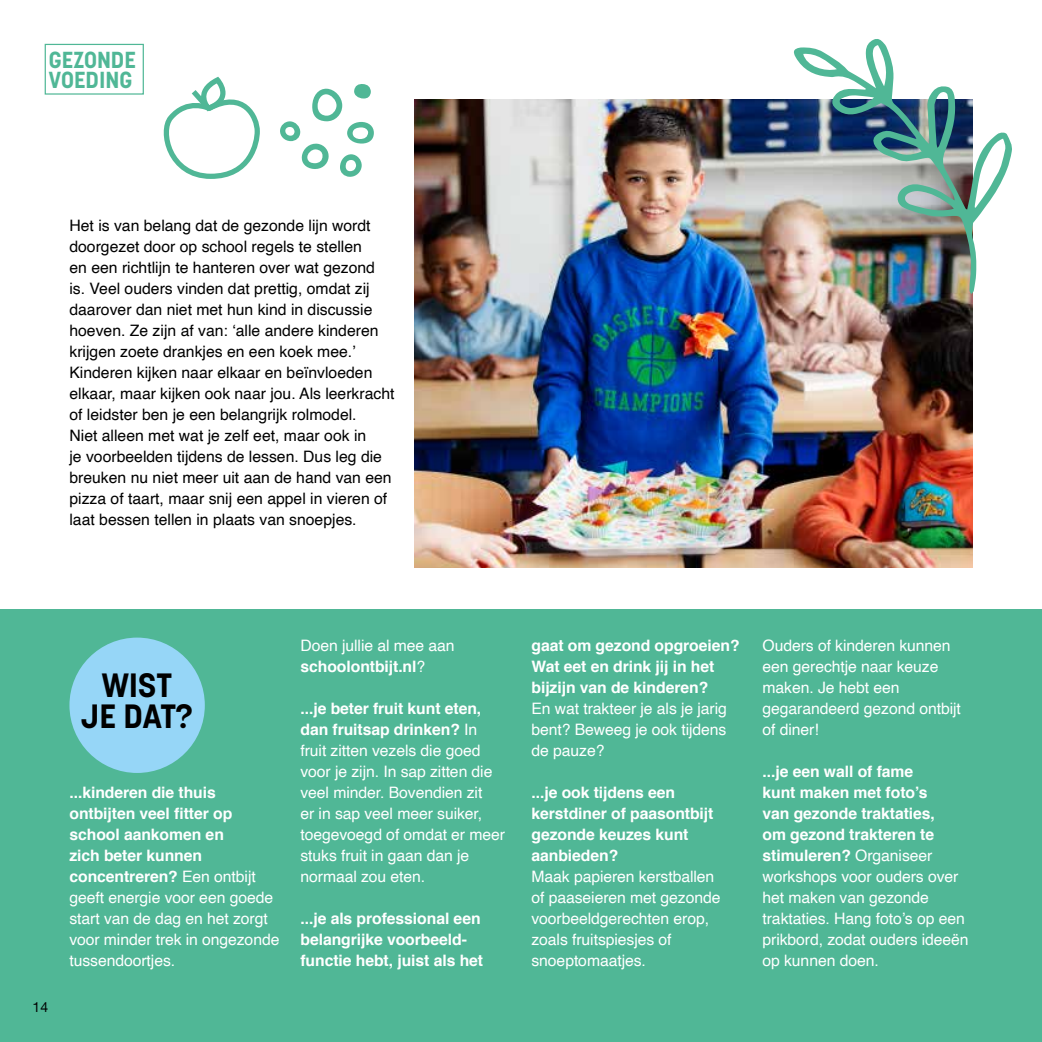
<style>
.page{position:relative;width:1042px;height:1042px;background:#fff}
.page>*{position:absolute;margin:0;border:0;box-sizing:border-box;transform-origin:0 0}
.t1{font:700 33.43px/31.5px "Korolev";color:#000;text-align:center}
.t2{font:700 22.93px/19.8px "Korolev";color:#50b796}
.t3{font:15.75px/21px "Helvetica";letter-spacing:-.005em;color:#fff}
.t4{font:15.75px/21px "Helvetica";color:#000}
.t5{font:700 15.75px/21px "Helvetica";letter-spacing:-.005em;color:#fff}
.t6{font:14px "Helvetica Neue";color:#000}
.s1{font-weight:700}
</style>
<div class="page">
<div style="left:0;top:609px;width:1042px;height:433px;background:#50b796"></div>
<div style="left:69px;top:637px;width:136px;height:136px;background:#96d6f7;border-radius:50%"></div>
<img style="left:414px;top:99px;width:558px;height:468px">
<div style="left:45px;top:44px;width:99px;height:51px;border:1px solid #50b796"></div>
<svg style="left:163px;top:80px;width:97px;height:99px"></svg>
<img style="left:792px;top:39px;width:220px;height:255px">
<svg style="left:280px;top:84px;width:94px;height:93px"></svg>
<h2 class="t2" style="left:49px;top:50px;width:88px">GEZONDE<br>VOEDING</h2>
<p class="t4" style="left:69px;top:215px;width:326px">Het is van belang dat de gezonde lijn wordt doorgezet door op school regels te stellen<br>en een richtlijn te hanteren over wat gezond is. Veel ouders vinden dat prettig, omdat zij daarover dan niet met hun kind in discussie hoeven. Ze zijn af van: ‘alle andere kinderen krijgen zoete drankjes en een koek mee.’ Kinderen kijken naar elkaar en beïnvloeden elkaar, maar kijken ook naar jou. Als leerkracht of leidster ben je een belangrijk rolmodel.<br>Niet alleen met wat je zelf eet, maar ook in<br>je voorbeelden tijdens de lessen. Dus leg die breuken nu niet meer uit aan de hand van een pizza of taart, maar snij een appel in vieren of laat bessen tellen in plaats van snoepjes.</p>
<p class="t6" style="left:33px;top:996px;width:17px">14</p>
<h1 class="t1" style="left:81px;top:669px;width:113px">WIST<br>JE DAT?</h1>
<p class="t3" style="left:69px;top:782px;width:211px"><span class="s1">...kinderen die thuis ontbijten veel fitter op school aankomen en<br>zich beter kunnen concentreren?</span> Een ontbijt geeft energie voor een goede start van de dag en het zorgt voor minder trek in ongezonde tussendoortjes.</p>
<p class="t3" style="left:300px;top:635px;width:156px">Doen jullie al mee aan <span class="s1">schoolontbijt.nl</span>?</p>
<p class="t3" style="left:300px;top:698px;width:206px"><span class="s1">...je beter fruit kunt eten, dan fruitsap drinken?</span> In fruit zitten vezels die goed voor je zijn. In sap zitten die veel minder. Bovendien zit<br>er in sap veel meer suiker, toegevoegd of omdat er meer stuks fruit in gaan dan je normaal zou eten.</p>
<p class="t5" style="left:300px;top:908px;width:184px">...je als professional een belangrijke voorbeeld&shy;functie hebt, juist als het</p>
<p class="t5" style="left:531px;top:635px;width:210px">gaat om gezond opgroeien?<br>Wat eet en drink jij in het bijzijn van de kinderen?</p>
<p class="t3" style="left:531px;top:698px;width:197px;text-align:justify">En wat trakteer je als je jarig bent? Beweeg je ook tijdens de pauze?</p>
<p class="t5" style="left:531px;top:782px;width:183px">...je ook tijdens een kerstdiner of paasontbijt gezonde keuzes kunt aanbieden?</p>
<p class="t3" style="left:531px;top:866px;width:190px">Maak papieren kerstballen of paaseieren met gezonde voorbeeldgerechten erop, zoals fruitspiesjes of snoeptomaatjes.</p>
<p class="t3" style="left:762px;top:635px;width:200px">Ouders of kinderen kunnen een gerechtje naar keuze maken. Je hebt een gegarandeerd gezond ontbijt of diner!</p>
<p class="t3" style="left:762px;top:761px;width:208px"><span class="s1">...je een wall of fame<br>kunt maken met foto’s<br>van gezonde traktaties,<br>om gezond trakteren te stimuleren?</span> Organiseer workshops voor ouders over het maken van gezonde traktaties. Hang foto’s op een prikbord, zodat ouders ideeën op kunnen doen.</p>
</div>
